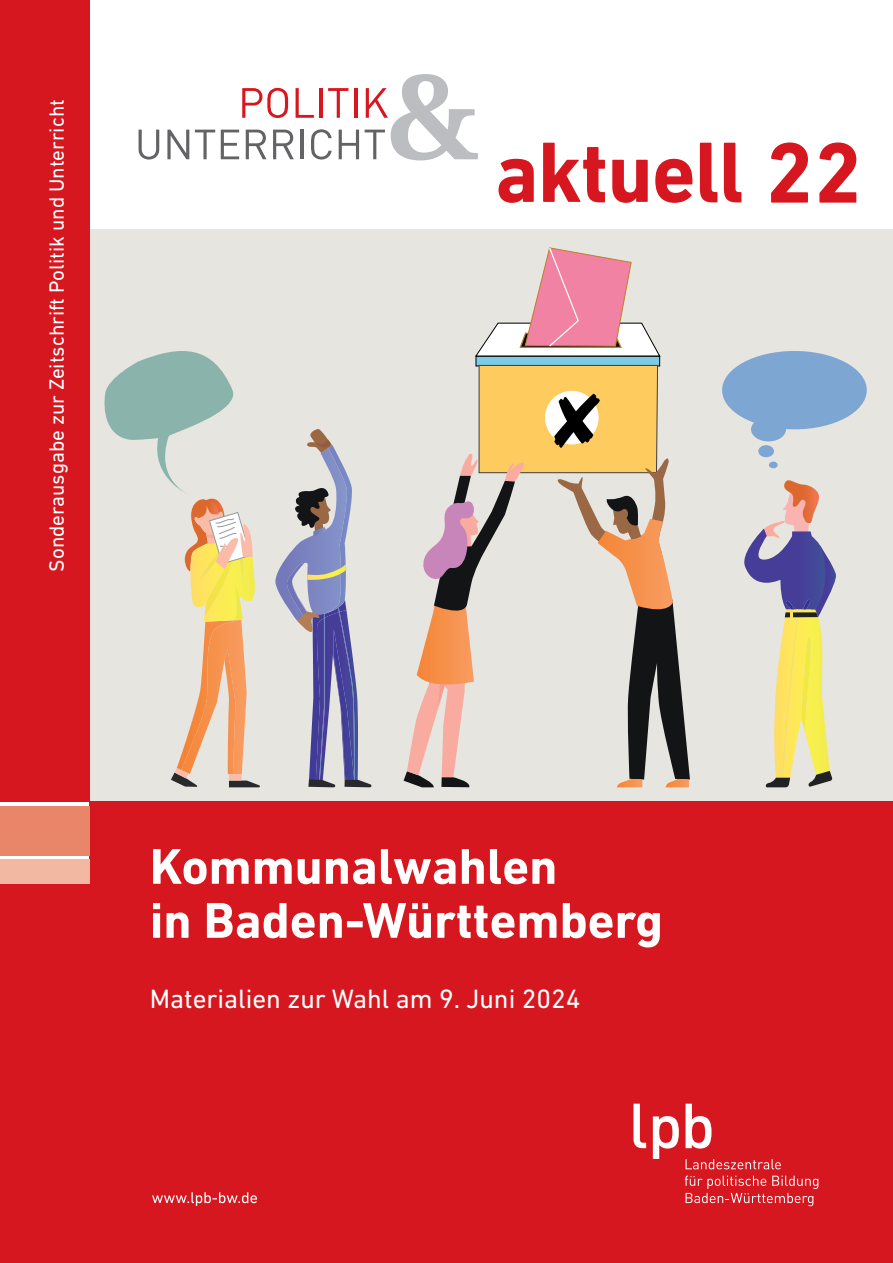
<style>
.page{position:relative;width:893px;height:1263px;background:#fff}
.page>*{position:absolute;margin:0;border:0;box-sizing:border-box;transform-origin:0 0}
.t1{font:700 87px "DIN Next LT Pro";color:#d7171f}
.t2{font:700 51px/54px "DIN Next LT Pro";color:#fff}
.t3{font:27px "DIN Next LT Pro";color:#fff}
.t4{font:21px "DIN Next LT Pro";color:#fff}
</style>
<div class="page">
<div style="left:85px;top:230px;width:808px;height:572px;background:#e6e5df"></div>
<div style="left:476px;top:356px;width:184px;height:10px;background:#7ccce7"></div>
<svg style="left:475px;top:247px;width:186px;height:110px"></svg>
<svg style="left:744px;top:480px;width:92px;height:307px"></svg>
<svg style="left:404px;top:365px;width:286px;height:422px"></svg>
<svg style="left:275px;top:429px;width:97px;height:358px"></svg>
<svg style="left:722px;top:351px;width:145px;height:90px"></svg>
<div style="left:758px;top:445px;width:16px;height:12px;background:#7da6d2;border-radius:50%"></div>
<div style="left:769px;top:462px;width:9px;height:6px;background:#7da6d2;border-radius:50%"></div>
<svg style="left:105px;top:351px;width:155px;height:436px"></svg>
<div style="left:0;top:0;width:89px;height:802px;background:#d7171f"></div>
<div style="left:89px;top:802px;width:804px;height:461px;background:#d7171f"></div>
<div style="left:0;top:884px;width:99px;height:379px;background:#d7171f"></div>
<div style="left:0;top:806px;width:89px;height:49px;background:#e98569"></div>
<div style="left:0;top:859px;width:89px;height:25px;background:#f3b8a1"></div>
<svg style="left:498px;top:142px;width:244px;height:61px"></svg>
<svg style="left:152px;top:1192px;width:105px;height:14px"></svg>
<svg style="left:653px;top:1116px;width:26px;height:43px"></svg>
<svg style="left:633px;top:1104px;width:13px;height:44px"></svg>
<svg style="left:686px;top:1104px;width:25px;height:44px"></svg>
<svg style="left:686px;top:1159px;width:95px;height:10px"></svg>
<svg style="left:685px;top:1175px;width:133px;height:31px"></svg>
<svg style="left:242px;top:88px;width:46px;height:30px"></svg>
<svg style="left:296px;top:88px;width:18px;height:30px"></svg>
<hr style="left:319px;top:88px;width:4px;height:30px;background:#d7171f">
<svg style="left:328px;top:88px;width:20px;height:30px"></svg>
<hr style="left:354px;top:88px;width:3px;height:30px;background:#d7171f">
<svg style="left:139px;top:130px;width:20px;height:30px"></svg>
<svg style="left:167px;top:130px;width:22px;height:29px"></svg>
<svg style="left:195px;top:130px;width:20px;height:29px"></svg>
<svg style="left:221px;top:130px;width:18px;height:29px"></svg>
<svg style="left:246px;top:130px;width:20px;height:29px"></svg>
<svg style="left:273px;top:130px;width:21px;height:29px"></svg>
<hr style="left:300px;top:130px;width:4px;height:29px;background:#636366">
<svg style="left:311px;top:129px;width:21px;height:31px"></svg>
<svg style="left:339px;top:130px;width:20px;height:29px"></svg>
<svg style="left:365px;top:74px;width:113px;height:86px"></svg>
<p class="t4" style="left:45px;top:572px;width:474px;rotate:-90deg">Sonderausgabe zur Zeitschrift Politik und Unterricht</p>
<p class="t1" style="left:765px;top:122px;width:98px">22</p>
<p class="t2" style="left:150px;top:839px;width:515px">Kommunalwahlen<br>in Baden-Württemberg</p>
<p class="t3" style="left:150px;top:983px;width:432px">Materialien zur Wahl am 9. Juni 2024</p>
</div>
